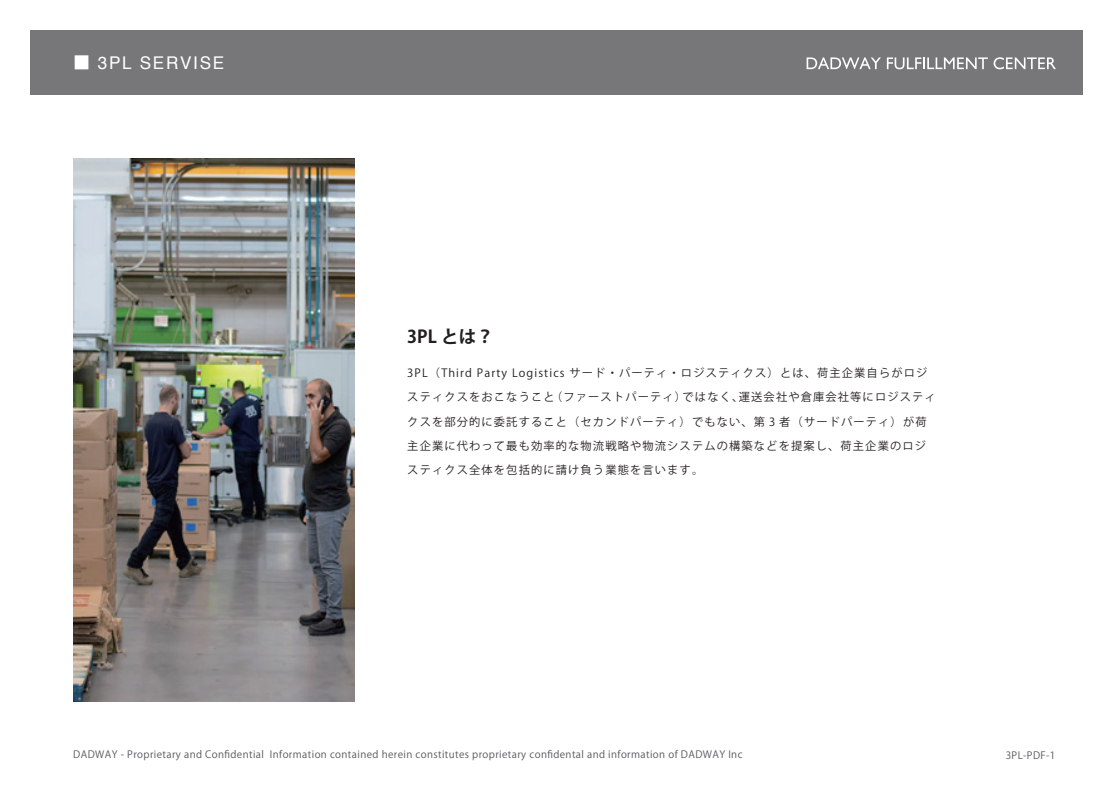
<style>
.page{position:relative;width:1113px;height:805px;background:#fff}
.page>*{position:absolute;margin:0;border:0;box-sizing:border-box;transform-origin:0 0}
.t1{font:17.5px "Helvetica";letter-spacing:.1em;color:#fff}
.t2{font:700 17.5px "Koz Go Pr 6 N";color:#231f20}
.t3{font:11.25px/24.4px "Koz Go Pr 6 N";letter-spacing:.1em;color:#231f20}
.t4{font:10px "Koz Go Pr 6 N";letter-spacing:.04em;color:#57585a}
.s1{font-family:"Koz Go Pr 6 N"}
</style>
<div class="page">
<div style="left:30px;top:31px;width:1053px;height:64px;background:#77777a"></div>
<svg style="left:806px;top:57px;width:75px;height:12px"></svg>
<svg style="left:887px;top:57px;width:169px;height:12px"></svg>
<img style="left:73px;top:159px;width:281px;height:542px">
<h1 class="t1" style="left:73px;top:49px;width:152px"><span class="s1">■</span> 3PL SERVISE</h1>
<h1 class="t2" style="left:407px;top:326px;width:88px">3PL とは？</h1>
<p class="t3" style="left:407px;top:360px;width:530px">3PL（Third Party Logistics サード・パーティ・ロジスティクス）とは、荷主企業自らがロジスティクスをおこなうこと（ファーストパーティ）ではなく、運送会社や倉庫会社等にロジスティクスを部分的に委託すること（セカンドパーティ）でもない、第 3 者（サードパーティ）が荷主企業に代わって最も効率的な物流戦略や物流システムの構築などを提案し、荷主企業のロジスティクス全体を包括的に請け負う業態を言います。</p>
<p class="t4" style="left:73px;top:748px;width:671px">DADWAY - Proprietary and Confidential Information contained herein constitutes proprietary confidental and information of DADWAY Inc</p>
<p class="t4" style="left:1005px;top:749px;width:51px">3PL-PDF-1</p>
</div>
